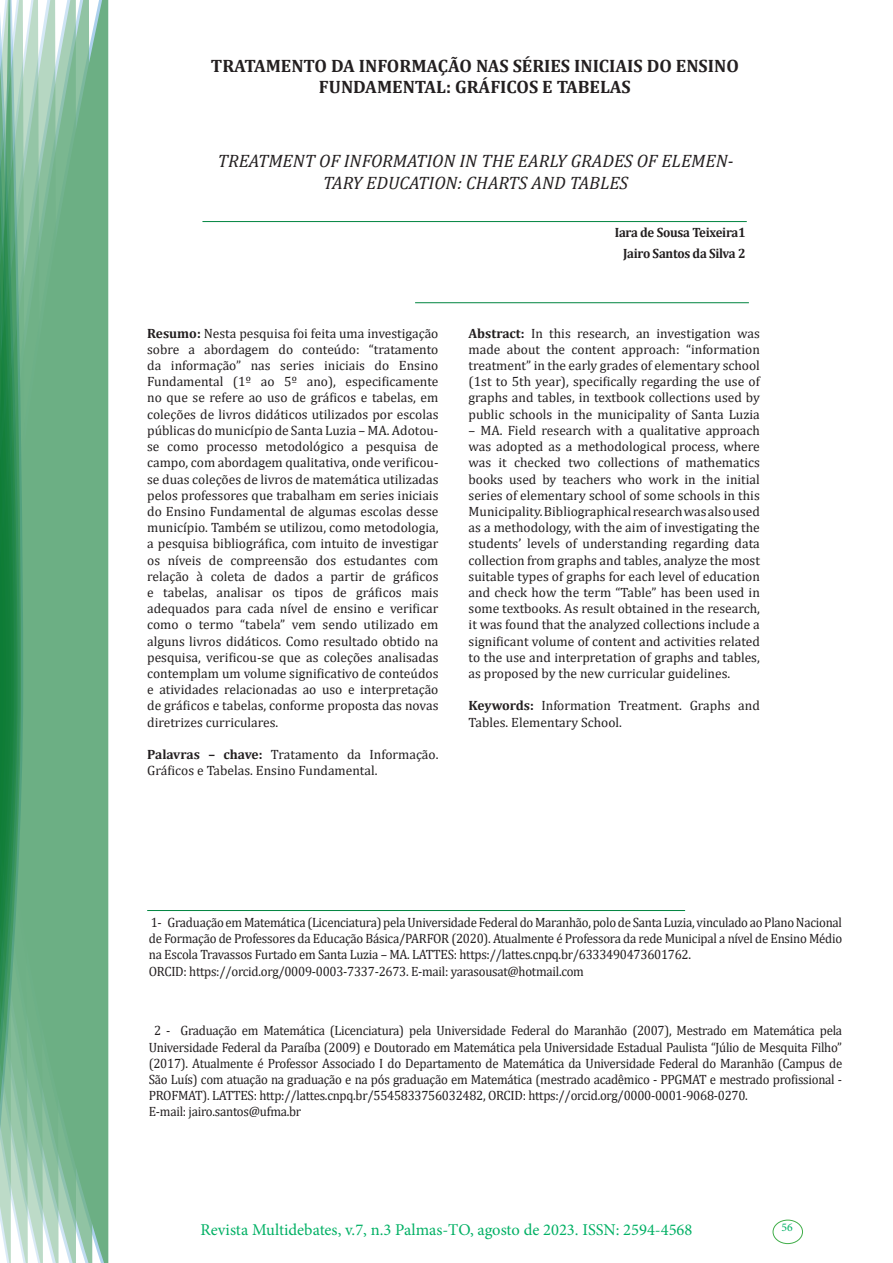
<style>
.page{position:relative;width:893px;height:1263px;background:#fff}
.page>*{position:absolute;margin:0;border:0;box-sizing:border-box;transform-origin:0 0}
.t1{font:italic 18px/21.6px "Cambria";color:#231f20;text-align:center}
.t2{font:700 18px/21.6px "Cambria";color:#231f20;text-align:center}
.t3{font:16.5px "Minion Pro";color:#00b064}
.Currículo{font:13.5px/16.2px "Cambria";color:#231f20;text-align:justify}
.Currículo-2{font:13.5px/16.2px "Cambria";color:#231f20;text-align:justify;scale:.95 1}
.Currículo-3{font:13.5px "Cambria";letter-spacing:-.02em;color:#231f20;scale:.95 1}
.Autores{font:700 13.5px "Cambria";letter-spacing:-.02em;color:#231f20;scale:.95 1}
.t4{font:11.7px "Minion Pro";color:#00b064}
.s1{font-weight:700}
</style>
<div class="page">
<div style="left:95px;top:0;width:14px;height:1263px;background:#6caf84"></div>
<svg style="left:79px;top:0;width:16px;height:1263px;background:#71b289"></svg>
<svg style="left:62px;top:0;width:17px;height:1263px;background:#75b48c"></svg>
<svg style="left:45px;top:0;width:17px;height:1263px;background:#7cb792"></svg>
<svg style="left:30px;top:0;width:15px;height:1263px;background:#80ba96"></svg>
<svg style="left:0;top:0;width:30px;height:1263px;background:#61a97f"></svg>
<div style="left:772px;top:1219px;width:31px;height:25px;border:1px solid #40ae49;border-radius:50%"></div>
<hr style="left:147px;top:910px;width:538px;height:1px;background:#008540">
<hr style="left:202px;top:221px;width:545px;height:1px;background:#008540">
<hr style="left:415px;top:302px;width:334px;height:1px;background:#008540">
<p class="t2" style="left:211px;top:54px;width:530px">TRATAMENTO DA INFORMAÇÃO NAS SÉRIES INICIAIS DO ENSINO<br>FUNDAMENTAL: GRÁFICOS E TABELAS</p>
<p class="t1" style="left:218px;top:149px;width:517px">TREATMENT OF INFORMATION IN THE EARLY GRADES OF ELEMEN-<br>TARY EDUCATION: CHARTS AND TABLES</p>
<p class="Autores" style="left:615px;top:223px;width:139px">Iara de Sousa Teixeira1</p>
<p class="Autores" style="left:623px;top:244px;width:131px">Jairo Santos da Silva 2</p>
<p class="Currículo" style="left:147px;top:325px;width:293px"><span class="s1">Resumo:</span> Nesta pesquisa foi feita uma investigação sobre a abordagem do conteúdo: “tratamento da informação” nas series iniciais do Ensino Fundamental (1º ao 5º ano), especificamente no que se refere ao uso de gráficos e tabelas, em coleções de livros didáticos utilizados por escolas públicas do município de Santa Luzia – MA. Adotou&shy;se como processo metodológico a pesquisa de campo, com abordagem qualitativa, onde verificou&shy;se duas coleções de livros de matemática utilizadas pelos professores que trabalham em series iniciais do Ensino Fundamental de algumas escolas desse município. Também se utilizou, como metodologia, a pesquisa bibliográfica, com intuito de investigar os níveis de compreensão dos estudantes com relação à coleta de dados a partir de gráficos e tabelas, analisar os tipos de gráficos mais adequados para cada nível de ensino e verificar como o termo “tabela” vem sendo utilizado em alguns livros didáticos. Como resultado obtido na pesquisa, verificou-se que as coleções analisadas contemplam um volume significativo de conteúdos e atividades relacionadas ao uso e interpretação de gráficos e tabelas, conforme proposta das novas diretrizes curriculares.</p>
<p class="Currículo" style="left:147px;top:746px;width:293px"><span class="s1">Palavras – chave:</span> Tratamento da Informação.<br>Gráficos e Tabelas. Ensino Fundamental.</p>
<p class="Currículo" style="left:469px;top:325px;width:293px"><span class="s1">Abstract:</span> In this research, an investigation was made about the content approach: “information treatment” in the early grades of elementary school (1st to 5th year), specifically regarding the use of graphs and tables, in textbook collections used by public schools in the municipality of Santa Luzia</p>
<p class="Currículo" style="left:469px;top:422px;width:293px">– MA. Field research with a qualitative approach was adopted as a methodological process, where was it checked two collections of mathematics books used by teachers who work in the initial series of elementary school of some schools in this Municipality. Bibliographical research was also used as a methodology, with the aim of investigating the students’ levels of understanding regarding data collection from graphs and tables, analyze the most suitable types of graphs for each level of education and check how the term “Table” has been used in some textbooks. As result obtained in the research, it was found that the analyzed collections include a significant volume of content and activities related to the use and interpretation of graphs and tables, as proposed by the new curricular guidelines.</p>
<p class="Currículo" style="left:469px;top:697px;width:293px"><span class="s1">Keywords:</span> Information Treatment. Graphs and<br>Tables. Elementary School.</p>
<p class="Currículo-2" style="left:149px;top:914px;width:731px">1- Graduação em Matemática (Licenciatura) pela Universidade Federal do Maranhão, polo de Santa Luzia, vinculado ao Plano Nacional de Formação de Professores da Educação Básica/PARFOR (2020). Atualmente é Professora da rede Municipal a nível de Ensino Médio na Escola Travassos Furtado em Santa Luzia – MA. LATTES: https://lattes.cnpq.br/6333490473601762.</p>
<p class="Currículo-3" style="left:149px;top:963px;width:460px">ORCID: https://orcid.org/0009-0003-7337-2673. E-mail: yarasousat@hotmail.com</p>
<p class="Currículo-2" style="left:149px;top:1022px;width:731px;text-indent:5px">2 - Graduação em Matemática (Licenciatura) pela Universidade Federal do Maranhão (2007), Mestrado em Matemática pela Universidade Federal da Paraíba (2009) e Doutorado em Matemática pela Universidade Estadual Paulista “Júlio de Mesquita Filho” (2017). Atualmente é Professor Associado I do Departamento de Matemática da Universidade Federal do Maranhão (Campus de São Luís) com atuação na graduação e na pós graduação em Matemática (mestrado acadêmico - PPGMAT e mestrado profissional - PROFMAT). LATTES: http://lattes.cnpq.br/5545833756032482, ORCID: https://orcid.org/0000-0001-9068-0270.</p>
<p class="Currículo-3" style="left:149px;top:1104px;width:162px">E-mail: jairo.santos@ufma.br</p>
<p class="t3" style="left:200px;top:1218px;width:493px">Revista Multidebates, v.7, n.3 Palmas-TO, agosto de 2023. ISSN: 2594-4568</p>
<p class="t4" style="left:781px;top:1219px;width:13px">56</p>
</div>
